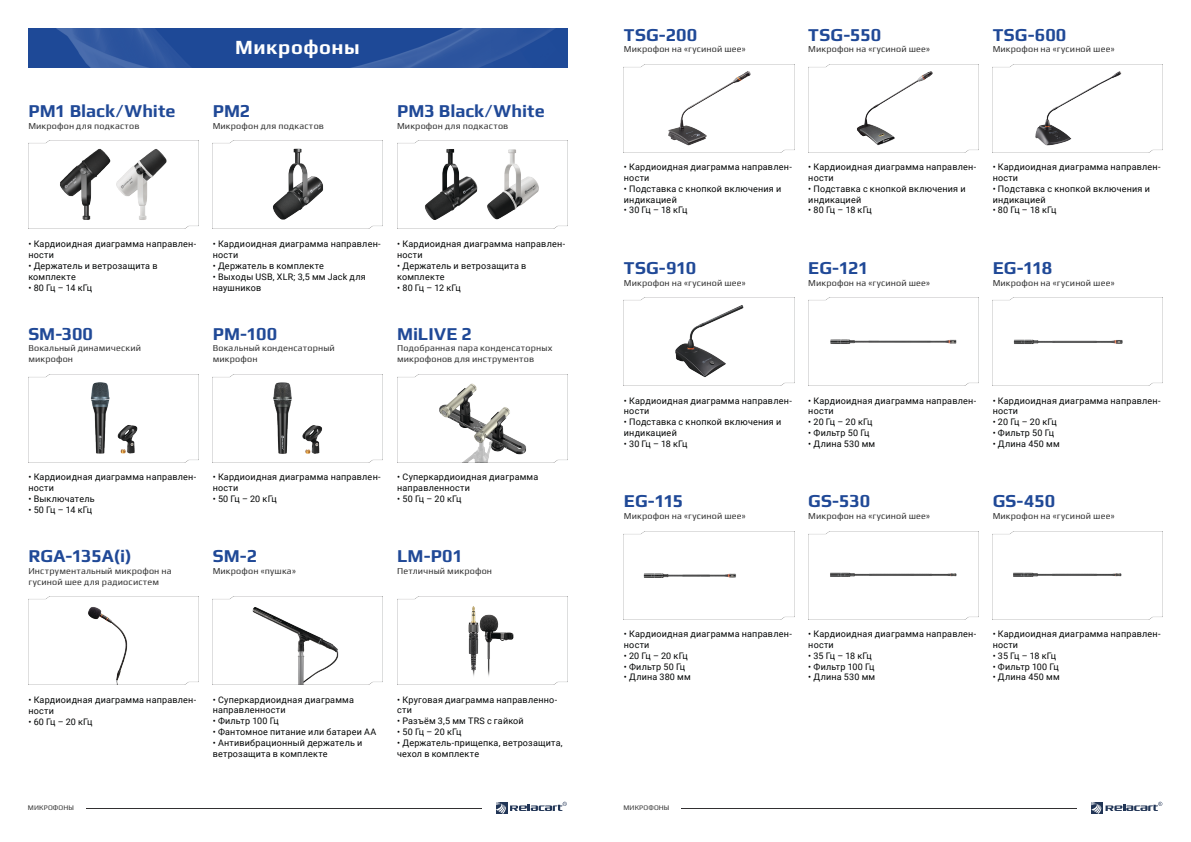
<style>
.page{position:relative;width:1191px;height:842px;background:#fff}
.page>*{position:absolute;margin:0;border:0;box-sizing:border-box;transform-origin:0 0}
.t1{font:700 20px "Play";letter-spacing:.025em;color:#fff}
.t2{font:700 18px "Play";color:#204997}
.t3{font:9px/10.8px "Roboto";letter-spacing:.02em;color:#030505}
.t4{font:9px/10.8px "Play";letter-spacing:.02em;color:#313131}
.t5{font:7px "Play";letter-spacing:.02em;color:#313131}
</style>
<div class="page">
<svg style="left:496px;top:802px;width:71px;height:12px"></svg>
<svg style="left:1091px;top:802px;width:71px;height:12px"></svg>
<img style="left:28px;top:28px;width:539px;height:40px">
<img style="left:28px;top:141px;width:171px;height:88px">
<img style="left:213px;top:141px;width:170px;height:88px">
<img style="left:397px;top:141px;width:170px;height:88px">
<img style="left:28px;top:374px;width:171px;height:88px">
<img style="left:213px;top:374px;width:170px;height:88px">
<img style="left:397px;top:374px;width:170px;height:88px">
<img style="left:28px;top:597px;width:171px;height:88px">
<img style="left:213px;top:597px;width:170px;height:87px">
<img style="left:397px;top:597px;width:170px;height:87px">
<hr style="left:86px;top:808px;width:395px;height:1px;background:#323031">
<img style="left:624px;top:64px;width:170px;height:88px">
<img style="left:808px;top:64px;width:170px;height:88px">
<img style="left:992px;top:64px;width:170px;height:88px">
<img style="left:624px;top:298px;width:170px;height:87px">
<img style="left:808px;top:298px;width:170px;height:87px">
<img style="left:992px;top:298px;width:170px;height:87px">
<img style="left:624px;top:531px;width:170px;height:88px">
<img style="left:808px;top:531px;width:170px;height:88px">
<img style="left:992px;top:531px;width:170px;height:88px">
<hr style="left:681px;top:808px;width:396px;height:1px;background:#323031">
<h1 class="t1" style="left:235px;top:33px;width:126px">Микрофоны</h1>
<h2 class="t2" style="left:624px;top:22px;width:75px">TSG-200</h2>
<p class="t4" style="left:624px;top:43px;width:123px">Микрофон на «гусиной шее»</p>
<h2 class="t2" style="left:808px;top:22px;width:74px">TSG-550</h2>
<p class="t4" style="left:808px;top:43px;width:123px">Микрофон на «гусиной шее»</p>
<h2 class="t2" style="left:992px;top:22px;width:75px">TSG-600</h2>
<p class="t4" style="left:992px;top:43px;width:123px">Микрофон на «гусиной шее»</p>
<h2 class="t2" style="left:28px;top:98px;width:149px">PM1 Black/White</h2>
<h2 class="t2" style="left:213px;top:98px;width:39px">PM2</h2>
<h2 class="t2" style="left:397px;top:98px;width:149px">PM3 Black/White</h2>
<p class="t4" style="left:28px;top:119px;width:113px">Микрофон для подкастов</p>
<p class="t4" style="left:213px;top:119px;width:113px">Микрофон для подкастов</p>
<p class="t4" style="left:397px;top:119px;width:113px">Микрофон для подкастов</p>
<p class="t3" style="left:624px;top:161px;width:169px">• Кардиоидная диаграмма направлен&shy;ности</p>
<p class="t3" style="left:624px;top:183px;width:159px">• Подставка с кнопкой включения и индикацией</p>
<p class="t3" style="left:624px;top:205px;width:65px">• 30 Гц – 18 кГц</p>
<p class="t3" style="left:808px;top:161px;width:169px">• Кардиоидная диаграмма направлен&shy;ности</p>
<p class="t3" style="left:808px;top:183px;width:159px">• Подставка с кнопкой включения и индикацией</p>
<p class="t3" style="left:808px;top:205px;width:65px">• 80 Гц – 18 кГц</p>
<p class="t3" style="left:992px;top:161px;width:169px">• Кардиоидная диаграмма направлен&shy;ности</p>
<p class="t3" style="left:992px;top:183px;width:159px">• Подставка с кнопкой включения и индикацией</p>
<p class="t3" style="left:992px;top:205px;width:65px">• 80 Гц – 18 кГц</p>
<p class="t3" style="left:28px;top:238px;width:169px">• Кардиоидная диаграмма направлен&shy;ности</p>
<p class="t3" style="left:28px;top:260px;width:131px">• Держатель и ветрозащита в комплекте</p>
<p class="t3" style="left:28px;top:282px;width:65px">• 80 Гц – 14 кГц</p>
<p class="t3" style="left:213px;top:238px;width:169px">• Кардиоидная диаграмма направлен&shy;ности</p>
<p class="t3" style="left:213px;top:260px;width:113px">• Держатель в комплекте</p>
<p class="t3" style="left:213px;top:271px;width:154px">• Выходы USB, XLR; 3,5 мм Jack для наушников</p>
<p class="t3" style="left:397px;top:238px;width:169px">• Кардиоидная диаграмма направлен&shy;ности</p>
<p class="t3" style="left:397px;top:260px;width:131px">• Держатель и ветрозащита в комплекте</p>
<p class="t3" style="left:397px;top:282px;width:65px">• 80 Гц – 12 кГц</p>
<h2 class="t2" style="left:624px;top:255px;width:74px">TSG-910</h2>
<p class="t4" style="left:624px;top:277px;width:123px">Микрофон на «гусиной шее»</p>
<h2 class="t2" style="left:808px;top:255px;width:62px">EG-121</h2>
<p class="t4" style="left:808px;top:277px;width:123px">Микрофон на «гусиной шее»</p>
<h2 class="t2" style="left:992px;top:255px;width:61px">EG-118</h2>
<p class="t4" style="left:992px;top:277px;width:123px">Микрофон на «гусиной шее»</p>
<h2 class="t2" style="left:28px;top:321px;width:66px">SM-300</h2>
<h2 class="t2" style="left:213px;top:321px;width:66px">PM-100</h2>
<h2 class="t2" style="left:397px;top:321px;width:76px">MiLIVE 2</h2>
<p class="t4" style="left:28px;top:342px;width:114px">Вокальный динамический микрофон</p>
<p class="t4" style="left:213px;top:342px;width:124px">Вокальный конденсаторный микрофон</p>
<p class="t4" style="left:397px;top:342px;width:157px">Подобранная пара конденсаторных микрофонов для инструментов</p>
<p class="t3" style="left:624px;top:395px;width:169px">• Кардиоидная диаграмма направлен&shy;ности</p>
<p class="t3" style="left:624px;top:416px;width:159px">• Подставка с кнопкой включения и индикацией</p>
<p class="t3" style="left:624px;top:438px;width:65px">• 30 Гц – 18 кГц</p>
<p class="t3" style="left:808px;top:395px;width:169px">• Кардиоидная диаграмма направлен&shy;ности</p>
<p class="t3" style="left:808px;top:416px;width:66px">• 20 Гц – 20 кГц</p>
<p class="t3" style="left:808px;top:427px;width:63px">• Фильтр 50 Гц</p>
<p class="t3" style="left:808px;top:438px;width:68px">• Длина 530 мм</p>
<p class="t3" style="left:992px;top:395px;width:169px">• Кардиоидная диаграмма направлен&shy;ности</p>
<p class="t3" style="left:992px;top:416px;width:66px">• 20 Гц – 20 кГц</p>
<p class="t3" style="left:992px;top:427px;width:63px">• Фильтр 50 Гц</p>
<p class="t3" style="left:992px;top:438px;width:69px">• Длина 450 мм</p>
<p class="t3" style="left:28px;top:471px;width:169px">• Кардиоидная диаграмма направлен&shy;ности</p>
<p class="t3" style="left:28px;top:493px;width:68px">• Выключатель</p>
<p class="t3" style="left:28px;top:504px;width:65px">• 50 Гц – 14 кГц</p>
<p class="t3" style="left:213px;top:471px;width:169px">• Кардиоидная диаграмма направлен&shy;ности</p>
<p class="t3" style="left:213px;top:493px;width:66px">• 50 Гц – 20 кГц</p>
<p class="t3" style="left:397px;top:471px;width:143px">• Суперкардиоидная диаграмма направленности</p>
<p class="t3" style="left:397px;top:493px;width:66px">• 50 Гц – 20 кГц</p>
<h2 class="t2" style="left:624px;top:488px;width:61px">EG-115</h2>
<p class="t4" style="left:624px;top:510px;width:123px">Микрофон на «гусиной шее»</p>
<h2 class="t2" style="left:808px;top:488px;width:63px">GS-530</h2>
<p class="t4" style="left:808px;top:510px;width:123px">Микрофон на «гусиной шее»</p>
<h2 class="t2" style="left:992px;top:488px;width:64px">GS-450</h2>
<p class="t4" style="left:992px;top:510px;width:123px">Микрофон на «гусиной шее»</p>
<h2 class="t2" style="left:28px;top:543px;width:105px">RGA-135A(i)</h2>
<h2 class="t2" style="left:213px;top:543px;width:46px">SM-2</h2>
<h2 class="t2" style="left:397px;top:543px;width:67px">LM-P01</h2>
<p class="t4" style="left:28px;top:565px;width:145px">Инструментальный микрофон на гусиной шее для радиосистем</p>
<p class="t4" style="left:213px;top:564px;width:85px">Микрофон «пушка»</p>
<p class="t4" style="left:397px;top:564px;width:96px">Петличный микрофон</p>
<p class="t3" style="left:624px;top:628px;width:169px">• Кардиоидная диаграмма направлен&shy;ности</p>
<p class="t3" style="left:624px;top:650px;width:66px">• 20 Гц – 20 кГц</p>
<p class="t3" style="left:624px;top:661px;width:63px">• Фильтр 50 Гц</p>
<p class="t3" style="left:624px;top:671px;width:68px">• Длина 380 мм</p>
<p class="t3" style="left:808px;top:628px;width:169px">• Кардиоидная диаграмма направлен&shy;ности</p>
<p class="t3" style="left:808px;top:650px;width:65px">• 35 Гц – 18 кГц</p>
<p class="t3" style="left:808px;top:661px;width:68px">• Фильтр 100 Гц</p>
<p class="t3" style="left:808px;top:671px;width:68px">• Длина 530 мм</p>
<p class="t3" style="left:992px;top:628px;width:169px">• Кардиоидная диаграмма направлен&shy;ности</p>
<p class="t3" style="left:992px;top:650px;width:65px">• 35 Гц – 18 кГц</p>
<p class="t3" style="left:992px;top:661px;width:68px">• Фильтр 100 Гц</p>
<p class="t3" style="left:992px;top:671px;width:69px">• Длина 450 мм</p>
<p class="t3" style="left:28px;top:694px;width:169px">• Кардиоидная диаграмма направлен&shy;ности</p>
<p class="t3" style="left:28px;top:715px;width:66px">• 60 Гц – 20 кГц</p>
<p class="t3" style="left:213px;top:694px;width:143px">• Суперкардиоидная диаграмма направленности</p>
<p class="t3" style="left:213px;top:715px;width:68px">• Фильтр 100 Гц</p>
<p class="t3" style="left:213px;top:726px;width:165px">• Фантомное питание или батареи АА</p>
<p class="t3" style="left:213px;top:737px;width:151px">• Антивибрационный держатель и ветрозащита в комплекте</p>
<p class="t3" style="left:397px;top:694px;width:162px">• Круговая диаграмма направленно&shy;сти</p>
<p class="t3" style="left:397px;top:715px;width:128px">• Разъём 3,5 мм TRS с гайкой</p>
<p class="t3" style="left:397px;top:726px;width:66px">• 50 Гц – 20 кГц</p>
<p class="t3" style="left:397px;top:737px;width:167px">• Держатель-прищепка, ветрозащита, чехол в комплекте</p>
<p class="t5" style="left:28px;top:803px;width:47px">МИКРОФОНЫ</p>
<p class="t5" style="left:623px;top:803px;width:47px">МИКРОФОНЫ</p>
</div>
